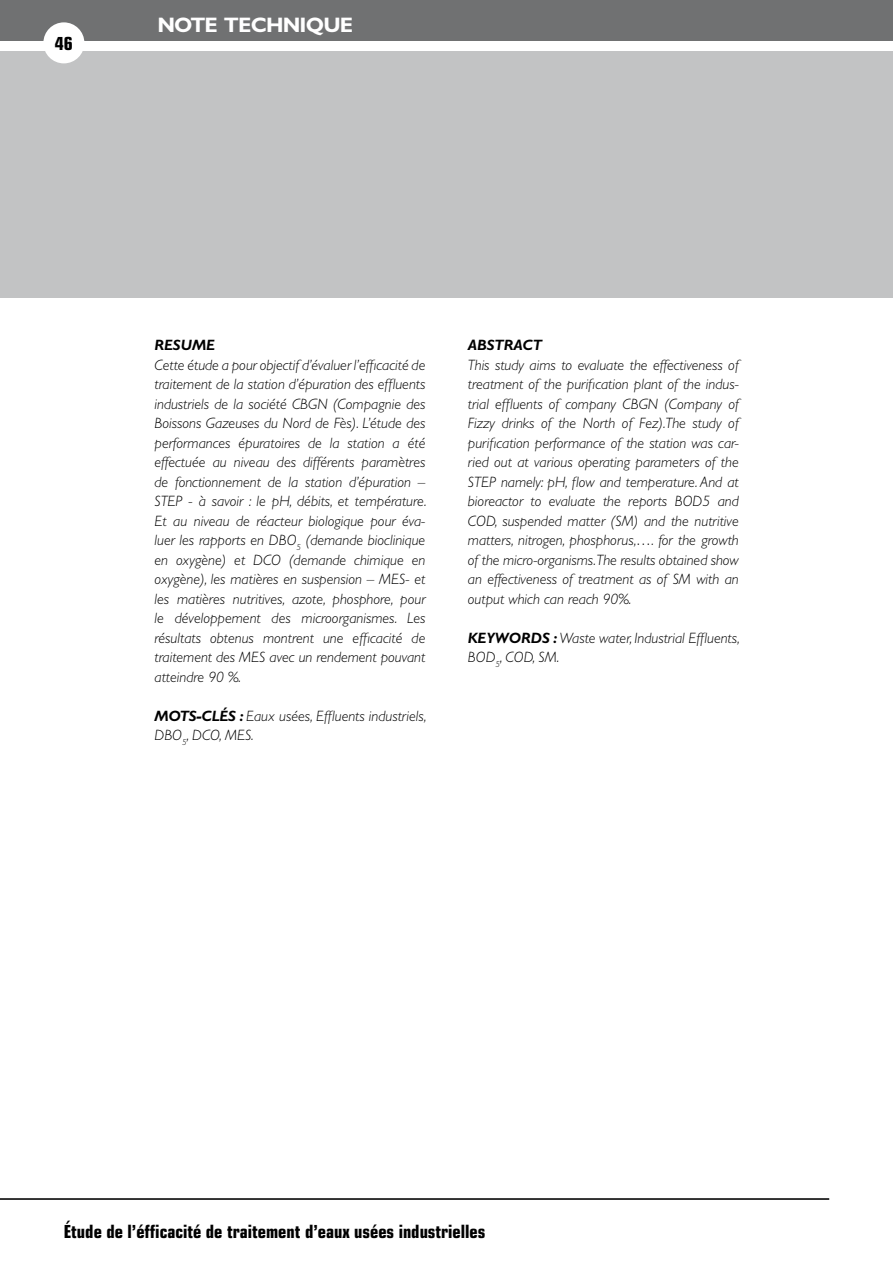
<style>
.page{position:relative;width:893px;height:1263px;background:#fff}
.page>*{position:absolute;margin:0;border:0;box-sizing:border-box;transform-origin:0 0}
.t1{font:700 21px "Gill Sans";letter-spacing:-.04em;color:#fff}
.t2{font:700 condensed 18px "Square 721 BT";color:#000}
.t3{font:italic 300 15px/19.5px "Gill Sans";color:#000;text-align:justify}
.t4{font:italic 700 15px "Gill Sans";color:#000}
.s1{font-weight:700}
</style>
<div class="page">
<hr style="left:0;top:1198px;width:829px;height:1px;background:#000">
<hr style="left:0;top:1199px;width:829px;height:1px;background:#000">
<div style="left:0;top:0;width:893px;height:40px;background:#707172"></div>
<div style="left:0;top:51px;width:893px;height:247px;background:#c2c3c4"></div>
<div style="left:43px;top:22px;width:41px;height:41px;background:#fff;border-radius:50%"></div>
<p class="t2" style="left:55px;top:32px;width:19px">46</p>
<h1 class="t1" style="left:157px;top:13px;width:197px">NOTE TECHNIQUE</h1>
<p class="t4" style="left:155px;top:336px;width:62px">RESUME</p>
<p class="t3" style="left:155px;top:355px;width:274px">Cette étude a pour objectif d’évaluer l’efficacité de traitement de la station d’épuration des effluents industriels de la société CBGN (Compagnie des Boissons Gazeuses du Nord de Fès). L’étude des performances épuratoires de la station a été effectuée au niveau des différents paramètres de fonctionnement de la station d’épuration – STEP - à savoir : le pH, débits, et température.<br>Et au niveau de réacteur biologique pour éva&shy;luer les rapports en DBO<sub>5</sub> (demande bioclinique en oxygène) et DCO (demande chimique en oxygène), les matières en suspension – MES- et les matières nutritives, azote, phosphore, pour le développement des microorganismes. Les résultats obtenus montrent une efficacité de traitement des MES avec un rendement pouvant atteindre 90 %.</p>
<p class="t3" style="left:155px;top:706px;width:274px"><span class="s1">MOTS-CLÉS :</span> Eaux usées, Effluents industriels,<br>DBO<sub>5</sub>, DCO, MES.</p>
<p class="t4" style="left:468px;top:336px;width:76px">ABSTRACT</p>
<p class="t3" style="left:468px;top:355px;width:272px">This study aims to evaluate the effectiveness of treatment of the purification plant of the indus&shy;trial effluents of company CBGN (Company of Fizzy drinks of the North of Fez).The study of purification performance of the station was car&shy;ried out at various operating parameters of the STEP namely: pH, flow and temperature. And at bioreactor to evaluate the reports BOD5 and COD, suspended matter (SM) and the nutritive matters, nitrogen, phosphorus,…. for the growth of the micro-organisms.The results obtained show an effectiveness of treatment as of SM with an output which can reach 90%.</p>
<p class="t3" style="left:468px;top:628px;width:274px"><span class="s1">KEYWORDS :</span> Waste water, Industrial Effluents,<br>BOD<sub>5</sub>, COD, SM.</p>
<p class="t2" style="left:64px;top:1221px;width:423px">Étude de l’éfficacité de traitement d’eaux usées industrielles</p>
</div>
